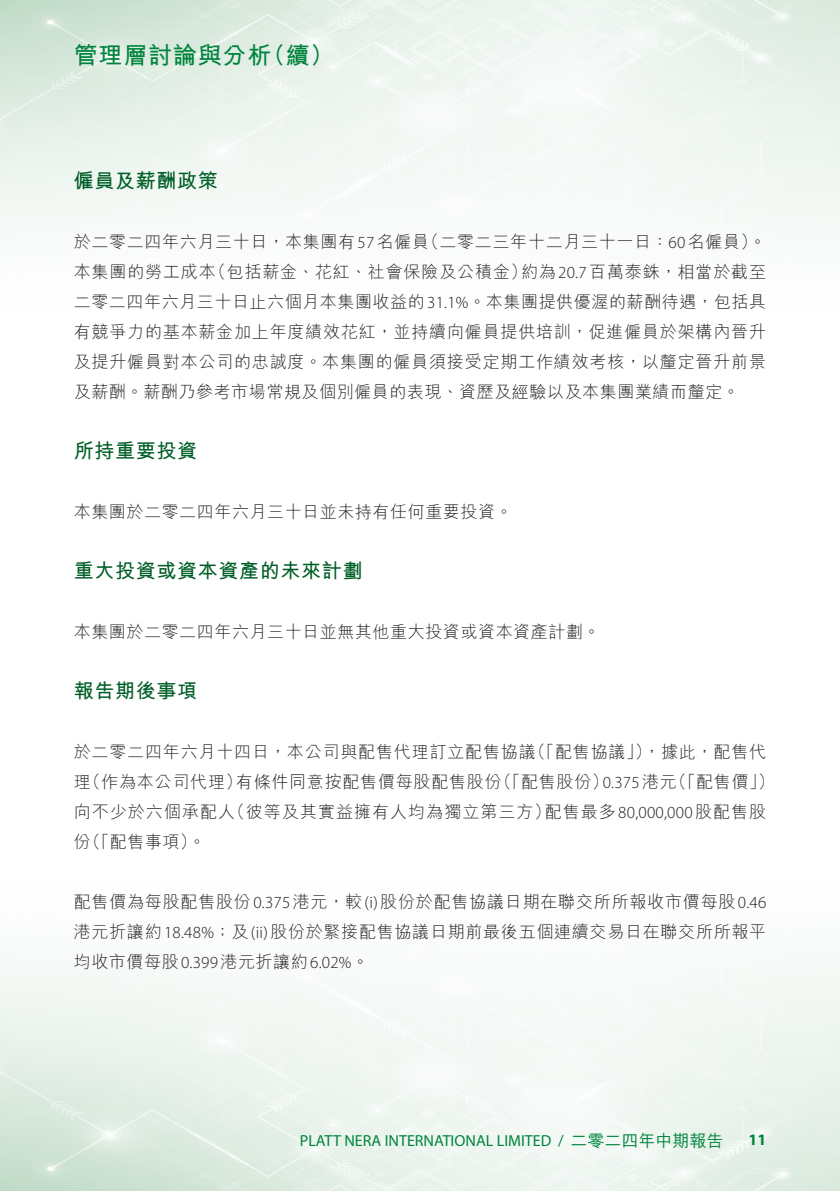
<style>
.page{position:relative;width:840px;height:1191px;background:#fff}
.page>*{position:absolute;margin:0;border:0;box-sizing:border-box;transform-origin:0 0}
.t1{font:700 24px "M Hei HK";letter-spacing:.03em;color:#00843d}
._01_H1{font:700 20px "M Hei HK";letter-spacing:.03em;color:#005e27}
._00_txt{font:300 17px/30px "M Hei HK";letter-spacing:.04em;color:#231f20;text-align:justify}
.t2{font:16px "Myriad Pro";color:#00843d}
.t3{font:700 16px "Myriad Pro";color:#00843d}
.s1{font-family:"Myriad Pro"}
.s2{font-family:"M Hei HK";font-weight:500;font-size:17px}
</style>
<div class="page">
<h1 class="t1" style="left:74px;top:38px;width:262px">管理層討論與分析（續）</h1>
<p class="_01_H1" style="left:74px;top:166px;width:145px">僱員及薪酬政策</p>
<p class="_00_txt" style="left:74px;top:226px;width:693px">於二零二四年六月三十日，本集團有<span class="s1">57</span>名僱員（二零二三年十二月三十一日：<span class="s1">60</span>名僱員）。本集團的勞工成本（包括薪金、花紅、社會保險及公積金）約為<span class="s1">20.7</span>百萬泰銖，相當於截至二零二四年六月三十日止六個月本集團收益的<span class="s1">31.1%</span>。本集團提供優渥的薪酬待遇，包括具有競爭力的基本薪金加上年度績效花紅，並持續向僱員提供培訓，促進僱員於架構內晉升及提升僱員對本公司的忠誠度。本集團的僱員須接受定期工作績效考核，以釐定晉升前景及薪酬。薪酬乃參考市場常規及個別僱員的表現、資歷及經驗以及本集團業績而釐定。</p>
<p class="_01_H1" style="left:74px;top:436px;width:125px">所持重要投資</p>
<p class="_00_txt" style="left:74px;top:496px;width:440px">本集團於二零二四年六月三十日並未持有任何重要投資。</p>
<p class="_01_H1" style="left:74px;top:556px;width:290px">重大投資或資本資產的未來計劃</p>
<p class="_00_txt" style="left:74px;top:616px;width:527px">本集團於二零二四年六月三十日並無其他重大投資或資本資產計劃。</p>
<p class="_01_H1" style="left:74px;top:676px;width:125px">報告期後事項</p>
<p class="_00_txt" style="left:74px;top:736px;width:702px;text-align:left">於二零二四年六月十四日，本公司與配售代理訂立配售協議（「配售協議」），據此，配售代理（作為本公司代理）有條件同意按配售價每股配售股份（「配售股份）<span class="s1">0.375</span>港元（「配售價」）向不少於六個承配人（彼等及其實益擁有人均為獨立第三方）配售最多<span class="s1">80,000,000</span>股配售股份（「配售事項）。</p>
<p class="_00_txt" style="left:74px;top:886px;width:693px">配售價為每股配售股份<span class="s1">0.375</span>港元，較<span class="s1">(i)</span>股份於配售協議日期在聯交所所報收市價每股<span class="s1">0.46</span>港元折讓約<span class="s1">18.48%</span>；及<span class="s1">(ii)</span>股份於緊接配售協議日期前最後五個連續交易日在聯交所所報平均收市價每股<span class="s1">0.399</span>港元折讓約<span class="s1">6.02%</span>。</p>
<p class="t2" style="left:299px;top:1130px;width:425px">PLATT NERA INTERNATIONAL LIMITED / <span class="s2">二零二四年中期報告</span></p>
<p class="t3" style="left:748px;top:1129px;width:19px">11</p>
</div>
